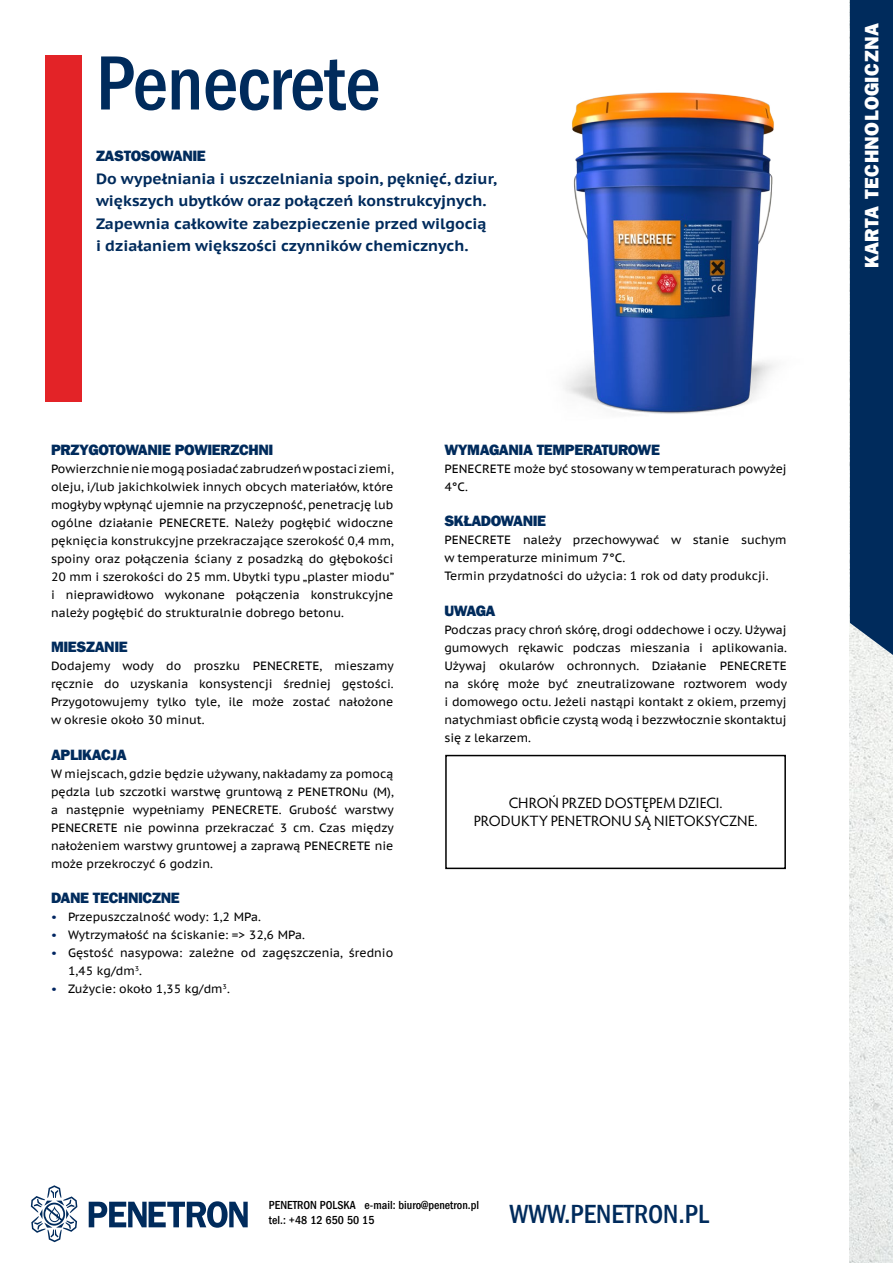
<style>
.page{position:relative;width:893px;height:1263px;background:#fff}
.page>*{position:absolute;margin:0;border:0;box-sizing:border-box;transform-origin:0 0}
.t1{font:500 condensed 79.5px "Franklin Gothic LT";letter-spacing:-.01em;color:#002b5c}
.t2{font:500 condensed 27px "Franklin Gothic LT";color:#002b5c}
.t3{font:800 19.5px "Franklin Gothic LT";letter-spacing:.025em;color:#fff}
.t4{font:700 15px/22.5px "PT Sans Caption";color:#002b5c;scale:1.04 1}
.t5{font:800 15px "Franklin Gothic LT";letter-spacing:-.025em;color:#002b5c}
.t6{font:15px/18px "Hypatia Sans Pro";letter-spacing:-.005em;color:#000;text-align:center}
.t7{font:12px/18px "PT Sans Caption";color:#000;text-align:justify}
.t8{font:500 condensed 12px/15px "Franklin Gothic LT";color:#000}
.s1{color:#002561}
</style>
<div class="page">
<svg style="left:89px;top:1201px;width:159px;height:27px"></svg>
<svg style="left:31px;top:1185px;width:46px;height:57px"></svg>
<img style="left:850px;top:668px;width:43px;height:595px">
<div style="left:850px;top:0;width:43px;height:668px;background:#002b5c"></div>
<div style="left:445px;top:755px;width:341px;height:114px;border:2px solid #000"></div>
<div style="left:45px;top:55px;width:37px;height:346px;background:#e32327"></div>
<img style="left:565px;top:92px;width:210px;height:322px">
<h1 class="t1" style="left:96px;top:38px;width:286px">Penecrete</h1>
<p class="t5" style="left:96px;top:147px;width:111px">ZASTOSOWANIE</p>
<p class="t4" style="left:96px;top:167px;width:387px">Do wypełniania i uszczelniania spoin, pęknięć, dziur, większych ubytków oraz połączeń konstrukcyjnych.<br>Zapewnia całkowite zabezpieczenie przed wilgocią<br>i działaniem większości czynników chemicznych.</p>
<p class="t5" style="left:51px;top:441px;width:224px">PRZYGOTOWANIE POWIERZCHNI</p>
<p class="t7" style="left:51px;top:459px;width:345px">Powierzchnie nie mogą posiadać zabrudzeń w postaci ziemi, oleju, i/lub jakichkolwiek innych obcych materiałów, które mogłyby wpłynąć ujemnie na przyczepność, penetrację lub ogólne działanie PENECRETE. Należy pogłębić widoczne pęknięcia konstrukcyjne przekraczające szerokość 0,4 mm, spoiny oraz połączenia ściany z posadzką do głębokości 20 mm i szerokości do 25 mm. Ubytki typu „plaster miodu” i nieprawidłowo wykonane połączenia konstrukcyjne należy pogłębić do strukturalnie dobrego betonu.</p>
<p class="t5" style="left:51px;top:638px;width:78px">MIESZANIE</p>
<p class="t7" style="left:51px;top:657px;width:344px">Dodajemy wody do proszku PENECRETE, mieszamy ręcznie do uzyskania konsystencji średniej gęstości.<br>Przygotowujemy tylko tyle, ile może zostać nałożone w okresie około 30 minut.</p>
<p class="t5" style="left:51px;top:746px;width:77px">APLIKACJA</p>
<p class="t7" style="left:51px;top:764px;width:344px">W miejscach, gdzie będzie używany, nakładamy za pomocą pędzla lub szczotki warstwę gruntową z PENETRONu (M), a następnie wypełniamy PENECRETE. Grubość warstwy PENECRETE nie powinna przekraczać 3 cm. Czas między nałożeniem warstwy gruntowej a zaprawą PENECRETE nie może przekroczyć 6 godzin.</p>
<p class="t5" style="left:51px;top:889px;width:130px">DANE TECHNICZNE</p>
<p class="t7" style="left:51px;top:908px;width:211px"><span class="s1">•</span> Przepuszczalność wody: 1,2 MPa.</p>
<p class="t7" style="left:51px;top:926px;width:255px"><span class="s1">•</span> Wytrzymałość na ściskanie: =&gt; 32,6 MPa.</p>
<p class="t7" style="left:68px;top:944px;width:327px;text-indent:-17px"><span class="s1">•</span> Gęstość nasypowa: zależne od zagęszczenia, średnio<br>1,45 kg/dm<sup>3</sup>.</p>
<p class="t7" style="left:51px;top:980px;width:180px"><span class="s1">•</span> Zużycie: około 1,35 kg/dm<sup>3</sup>.</p>
<p class="t5" style="left:444px;top:441px;width:217px">WYMAGANIA TEMPERATUROWE</p>
<p class="t7" style="left:444px;top:459px;width:344px">PENECRETE może być stosowany w temperaturach powyżej<br>4°C.</p>
<p class="t5" style="left:444px;top:512px;width:103px">SKŁADOWANIE</p>
<p class="t7" style="left:444px;top:531px;width:344px;text-align:left">PENECRETE należy przechowywać w stanie suchym w temperaturze minimum 7°C.<br>Termin przydatności do użycia: 1 rok od daty produkcji.</p>
<p class="t5" style="left:444px;top:602px;width:53px">UWAGA</p>
<p class="t7" style="left:444px;top:620px;width:344px">Podczas pracy chroń skórę, drogi oddechowe i oczy. Używaj gumowych rękawic podczas mieszania i aplikowania.<br>Używaj okularów ochronnych. Działanie PENECRETE na skórę może być zneutralizowane roztworem wody i domowego octu. Jeżeli nastąpi kontakt z okiem, przemyj natychmiast obficie czystą wodą i bezzwłocznie skontaktuj się z lekarzem.</p>
<p class="t6" style="left:474px;top:794px;width:285px">CHROŃ PRZED DOSTĘPEM DZIECI.<br>PRODUKTY PENETRONU SĄ NIETOKSYCZNE.</p>
<h3 class="t3" style="left:860px;top:268px;width:247px;rotate:-90deg">KARTA TECHNOLOGICZNA</h3>
<p class="t8" style="left:269px;top:1197px;width:212px">PENETRON POLSKA e-mail: biuro@penetron.pl tel.: +48 12 650 50 15</p>
<h2 class="t2" style="left:510px;top:1198px;width:201px">WWW.PENETRON.PL</h2>
</div>
